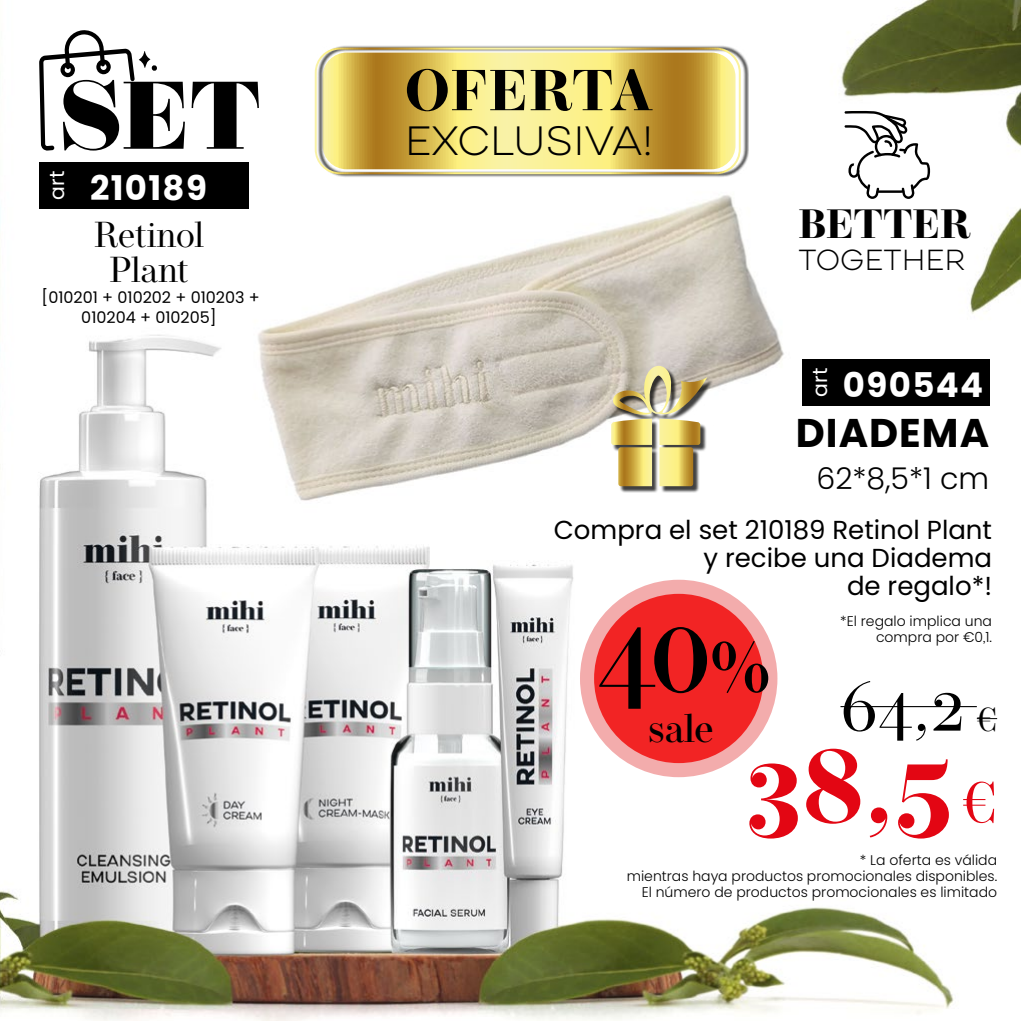
<style>
.page{position:relative;width:1021px;height:1021px;background:#fff}
.page>*{position:absolute;margin:0;border:0;box-sizing:border-box;transform-origin:0 0}
.t1{font:500 123px "Operetta 12";color:#000}
.t2{font:700 112px "Operetta 12";color:#e30613}
.t3{font:72px "Operetta 12";color:#000}
.t4{font:700 57.4px "Operetta 12";letter-spacing:.01em;color:#000}
.t5{font:300 40.8px "Cardium A";color:#000}
.t6{font:700 40.8px "Operetta 12";color:#000}
.t7{font:700 40px "Poppins";letter-spacing:.025em;color:#000}
.t8{font:500 39.8px "Operetta 12";color:#000}
.t9{font:36px/35.2px "Operetta 12";color:#000;text-align:center}
.t10{font:700 34px "Poppins";letter-spacing:.04em;color:#fff}
.t11{font:300 30px "Poppins";color:#000}
.t12{font:300 29px "Cardium A";color:#000}
.t13{font:26px/28px "Poppins";color:#000;text-align:right}
.t14{font:20.4px "Poppins";color:#fff}
.t15{font:16px/19.2px "Poppins";color:#000;text-align:center}
.t16{font:300 14px/16px "Poppins";color:#000;text-align:right}
.s1{font-size:95.6px}
.s2{font-size:36px}
.s3{font-weight:400;font-size:62px}
</style>
<div class="page">
<img style="left:0;top:0;width:1020px;height:1020px">
<hr style="left:840px;top:706px;width:136px;height:1px;background:#000">
<svg style="left:976px;top:718px;width:21px;height:1px"></svg>
<div style="left:39px;top:162px;width:210px;height:47px;background:#000"></div>
<svg style="left:39px;top:29px;width:220px;height:122px"></svg>
<div style="left:580px;top:579px;width:197px;height:198px;background:#f3acac;border-radius:50%"></div>
<div style="left:594px;top:594px;width:169px;height:169px;background:#f22424;border-radius:50%"></div>
<svg style="left:318px;top:45px;width:431px;height:132px;background:#ddc770"></svg>
<div style="left:315px;top:48px;width:425px;height:126px;border:2px solid #fff;border-radius:24px"></div>
<svg style="left:844px;top:111px;width:86px;height:88px"></svg>
<div style="left:612px;top:367px;width:101px;height:125px;background:#000;opacity:.75"></div>
<svg style="left:611px;top:366px;width:96px;height:120px;background:#cabb85"></svg>
<div style="left:802px;top:359px;width:187px;height:46px;background:#000"></div>
<h3 class="t14" style="left:45px;top:200px;width:30px;rotate:-90deg">art</h3>
<h3 class="t10" style="left:90px;top:168px;width:118px">210189</h3>
<h3 class="t9" style="left:94px;top:217px;width:112px">Retinol<br>Plant</h3>
<p class="t15" style="left:42px;top:288px;width:220px">[010201 + 010202 + 010203 +<br>010204 + 010205]</p>
<h3 class="t4" style="left:404px;top:57px;width:250px">OFERTA</h3>
<h3 class="t5" style="left:405px;top:115px;width:250px">EXCLUSIVA!</h3>
<h3 class="t6" style="left:798px;top:200px;width:173px">BETTER</h3>
<h3 class="t12" style="left:798px;top:241px;width:168px">TOGETHER</h3>
<h3 class="t14" style="left:808px;top:397px;width:30px;rotate:-90deg">art</h3>
<h3 class="t10" style="left:843px;top:365px;width:142px">090544</h3>
<h3 class="t7" style="left:795px;top:410px;width:195px">DIADEMA</h3>
<h3 class="t11" style="left:816px;top:461px;width:174px">62*8,5*1 cm</h3>
<h3 class="t13" style="left:554px;top:515px;width:440px">Compra el set 210189 Retinol Plant y recibe una Diadema<br>de regalo*!</h3>
<p class="t16" style="left:840px;top:613px;width:153px">*El regalo implica una compra por €0,1.</p>
<h1 class="t1" style="left:595px;top:577px;width:179px">40<span class="s1">%</span></h1>
<h3 class="t8" style="left:648px;top:705px;width:67px">sale</h3>
<h3 class="t3" style="left:840px;top:663px;width:158px">64,2 <span class="s2">€</span></h3>
<h2 class="t2" style="left:745px;top:718px;width:253px">38,5 <span class="s3">€</span></h2>
<p class="t16" style="left:626px;top:852px;width:372px">* La oferta es válida<br>mientras haya productos promocionales disponibles.<br>El número de productos promocionales es limitado</p>
</div>
